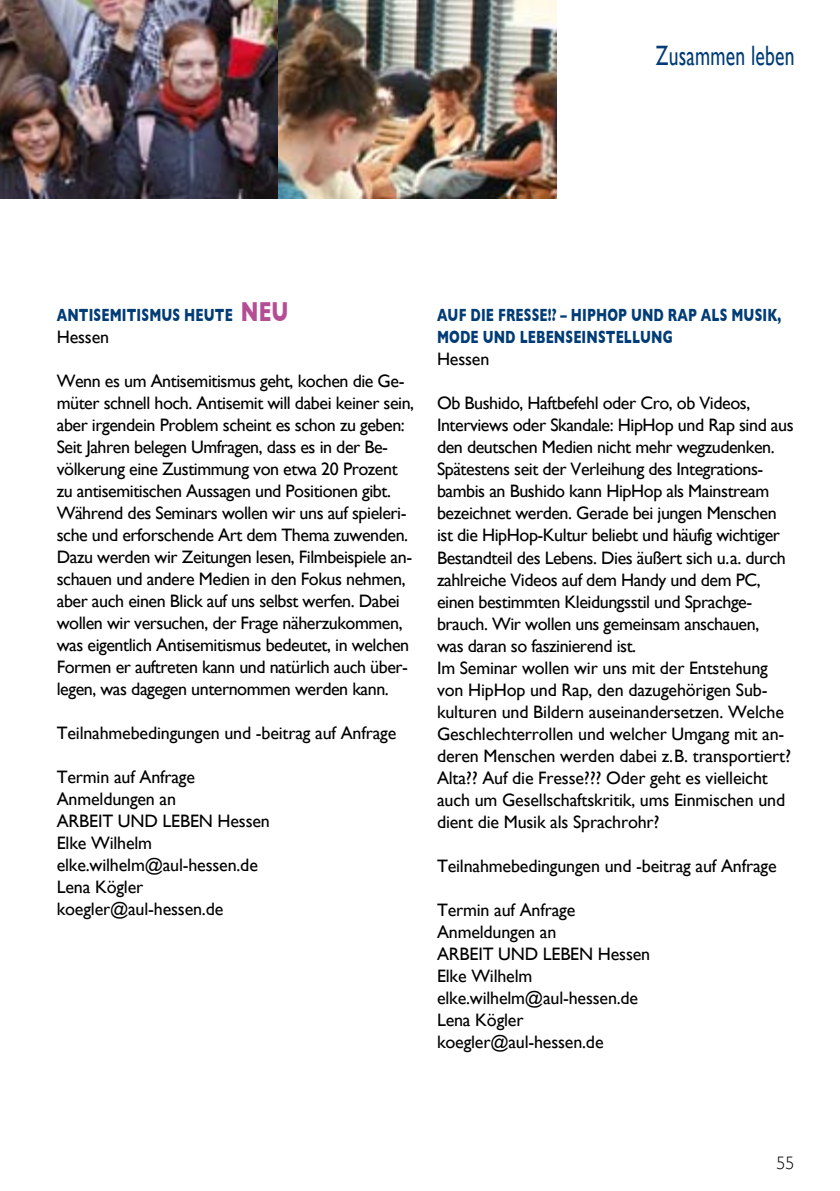
<style>
.page{position:relative;width:840px;height:1191px;background:#fff}
.page>*{position:absolute;margin:0;border:0;box-sizing:border-box;transform-origin:0 0}
.t1{font:28px "Gill Sans";letter-spacing:.01em;color:#003c76;scale:.7 1}
.t2{font:700 28px "Gill Sans";color:#b44e94;scale:.7 1}
.t3{font:18px/22px "Gill Sans";letter-spacing:-.025em;color:#000}
.t4{font:700 18px "Gill Sans";letter-spacing:.01em;color:#003c76;scale:.7 1}
.t5{font:300 18px "Gill Sans";color:#000}
</style>
<div class="page">
<img style="left:0;top:0;width:278px;height:198px">
<img style="left:278px;top:0;width:278px;height:198px">
<h1 class="t1" style="left:655px;top:39px;width:199px">Zusammen leben</h1>
<p class="t4" style="left:57px;top:304px;width:29px">ANTISEMITISMUS</p>
<p class="t4" style="left:184px;top:304px;width:15px">HEUTE</p>
<h1 class="t2" style="left:241px;top:295px;width:46px">NEU</h1>
<p class="t3" style="left:57px;top:326px;width:54px">Hessen</p>
<p class="t3" style="left:57px;top:370px;width:359px">Wenn es um Antisemitismus geht, kochen die Ge&shy;müter schnell hoch. Antisemit will dabei keiner sein, aber irgendein Problem scheint es schon zu geben:<br>Seit Jahren belegen Umfragen, dass es in der Be&shy;völkerung eine Zustimmung von etwa 20 Prozent zu antisemitischen Aussagen und Positionen gibt.<br>Während des Seminars wollen wir uns auf spieleri&shy;sche und erforschende Art dem Thema zuwenden.<br>Dazu werden wir Zeitungen lesen, Filmbeispiele an&shy;schauen und andere Medien in den Fokus nehmen, aber auch einen Blick auf uns selbst werfen. Dabei wollen wir versuchen, der Frage näherzukommen, was eigentlich Antisemitismus bedeutet, in welchen Formen er auftreten kann und natürlich auch über&shy;legen, was dagegen unternommen werden kann.</p>
<p class="t3" style="left:57px;top:722px;width:341px">Teilnahmebedingungen und -beitrag auf Anfrage</p>
<p class="t3" style="left:57px;top:766px;width:214px">Termin auf Anfrage<br>Anmeldungen an<br>ARBEIT UND LEBEN Hessen<br>Elke Wilhelm elke.wilhelm@aul-hessen.de<br>Lena Kögler koegler@aul-hessen.de</p>
<p class="t4" style="left:437px;top:305px;width:111px">AUF DIE FRESSE</p>
<p class="t4" style="left:547px;top:305px;width:135px">!? – HIPHOP UND</p>
<p class="t4" style="left:667px;top:305px;width:121px">RAP ALS MUSIK</p>
<p class="t4" style="left:777px;top:305px;width:7px">,</p>
<p class="t4" style="left:437px;top:327px;width:32px">MODE</p>
<p class="t4" style="left:482px;top:327px;width:16px">UND</p>
<p class="t4" style="left:519px;top:327px;width:26px">LEBENSEINSTELLUNG</p>
<p class="t3" style="left:437px;top:348px;width:54px">Hessen</p>
<p class="t3" style="left:437px;top:392px;width:358px">Ob Bushido, Haftbefehl oder Cro, ob Videos, Interviews oder Skandale: HipHop und Rap sind aus den deutschen Medien nicht mehr wegzudenken.<br>Spätestens seit der Verleihung des Integrations&shy;bambis an Bushido kann HipHop als Mainstream bezeichnet werden. Gerade bei jungen Menschen ist die HipHop-Kultur beliebt und häufig wichtiger Bestandteil des Lebens. Dies äußert sich u.a. durch zahlreiche Videos auf dem Handy und dem PC, einen bestimmten Kleidungsstil und Sprachge&shy;brauch. Wir wollen uns gemeinsam anschauen,<br>was daran so faszinierend ist.<br>Im Seminar wollen wir uns mit der Entstehung von HipHop und Rap, den dazugehörigen Sub&shy;kulturen und Bildern auseinandersetzen. Welche Geschlechterrollen und welcher Umgang mit an&shy;deren Menschen werden dabei z.B. transportiert?<br>Alta?? Auf die Fresse??? Oder geht es vielleicht auch um Gesellschaftskritik, ums Einmischen und dient die Musik als Sprachrohr?</p>
<p class="t3" style="left:437px;top:854px;width:341px">Teilnahmebedingungen und -beitrag auf Anfrage</p>
<p class="t3" style="left:437px;top:898px;width:214px">Termin auf Anfrage<br>Anmeldungen an<br>ARBEIT UND LEBEN Hessen<br>Elke Wilhelm elke.wilhelm@aul-hessen.de<br>Lena Kögler koegler@aul-hessen.de</p>
<p class="t5" style="left:776px;top:1153px;width:20px">55</p>
</div>
